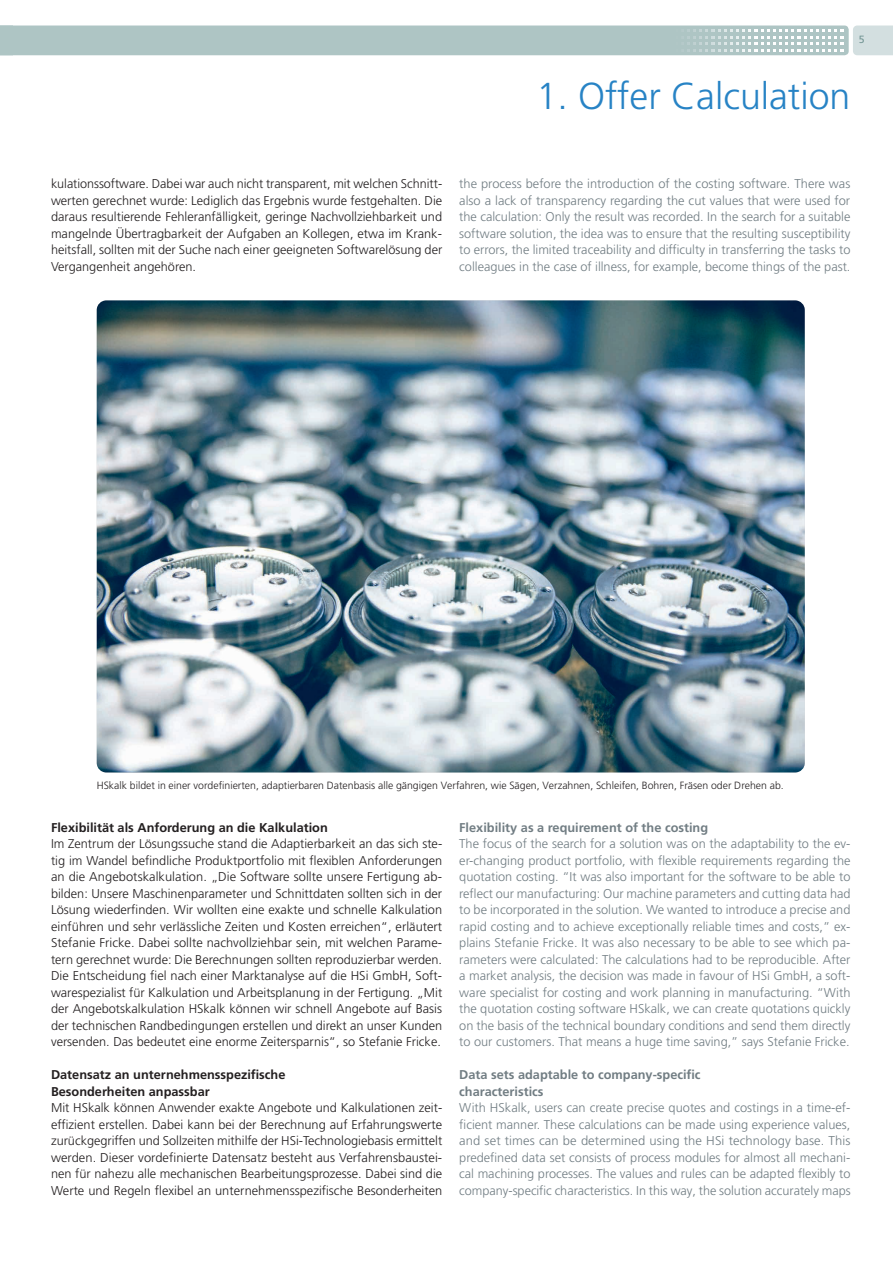
<style>
.page{position:relative;width:893px;height:1263px;background:#fff}
.page>*{position:absolute;margin:0;border:0;box-sizing:border-box;transform-origin:0 0}
.t1{font:300 37.5px "Frutiger LT Pro";color:#2783c5}
.t2{font:300 12.75px/16.5px "Frutiger LT Pro";color:#717d83;text-align:justify}
.t3{font:300 12.75px/16.5px "Frutiger LT Pro";color:#231f20;text-align:justify}
.t4{font:700 12.75px/16.5px "Frutiger LT Pro";color:#231f20}
.t5{font:700 12.75px/16.5px "Frutiger LT Pro";color:#717d83}
.t6{font:300 10.5px "Frutiger LT Pro";color:#231f20}
.t7{font:10.5px "Frutiger LT Pro";color:#719493}
</style>
<div class="page">
<svg style="left:0;top:26px;width:893px;height:29px;background:#b2c8c7"></svg>
<img style="left:97px;top:300px;width:708px;height:472px">
<p class="t7" style="left:859px;top:33px;width:7px">5</p>
<h1 class="t1" style="left:536px;top:74px;width:315px">1. Offer Calculation</h1>
<p class="t3" style="left:51px;top:176px;width:393px">kulationssoftware. Dabei war auch nicht transparent, mit welchen Schnitt&shy;werten gerechnet wurde: Lediglich das Ergebnis wurde festgehalten. Die daraus resultierende Fehleranfälligkeit, geringe Nachvollziehbarkeit und mangelnde Übertragbarkeit der Aufgaben an Kollegen, etwa im Krank&shy;heitsfall, sollten mit der Suche nach einer geeigneten Softwarelösung der Vergangenheit angehören.</p>
<p class="t2" style="left:459px;top:176px;width:393px">the process before the introduction of the costing software. There was also a lack of transparency regarding the cut values that were used for the calculation: Only the result was recorded. In the search for a suitable software solution, the idea was to ensure that the resulting susceptibility to errors, the limited traceability and difficulty in transferring the tasks to colleagues in the case of illness, for example, become things of the past.</p>
<p class="t6" style="left:97px;top:779px;width:688px">HSkalk bildet in einer vordefinierten, adaptierbaren Datenbasis alle gängigen Verfahren, wie Sägen, Verzahnen, Schleifen, Bohren, Fräsen oder Drehen ab.</p>
<p class="t4" style="left:51px;top:819px;width:278px">Flexibilität als Anforderung an die Kalkulation</p>
<p class="t3" style="left:51px;top:836px;width:393px">Im Zentrum der Lösungssuche stand die Adaptierbarkeit an das sich ste&shy;tig im Wandel befindliche Produktportfolio mit flexiblen Anforderungen an die Angebotskalkulation. „Die Software sollte unsere Fertigung ab&shy;bilden: Unsere Maschinenparameter und Schnittdaten sollten sich in der Lösung wiederfinden. Wir wollten eine exakte und schnelle Kalkulation einführen und sehr verlässliche Zeiten und Kosten erreichen“, erläutert Stefanie Fricke. Dabei sollte nachvollziehbar sein, mit welchen Parame&shy;tern gerechnet wurde: Die Berechnungen sollten reproduzierbar werden.<br>Die Entscheidung fiel nach einer Marktanalyse auf die HSi GmbH, Soft&shy;warespezialist für Kalkulation und Arbeitsplanung in der Fertigung. „Mit der Angebotskalkulation HSkalk können wir schnell Angebote auf Basis der technischen Randbedingungen erstellen und direkt an unser Kunden versenden. Das bedeutet eine enorme Zeitersparnis“, so Stefanie Fricke.</p>
<p class="t4" style="left:51px;top:1066px;width:236px">Datensatz an unternehmensspezifische<br>Besonderheiten anpassbar</p>
<p class="t3" style="left:51px;top:1100px;width:393px">Mit HSkalk können Anwender exakte Angebote und Kalkulationen zeit&shy;effizient erstellen. Dabei kann bei der Berechnung auf Erfahrungswerte zurückgegriffen und Sollzeiten mithilfe der HSi-Technologiebasis ermittelt werden. Dieser vordefinierte Datensatz besteht aus Verfahrensbaustei&shy;nen für nahezu alle mechanischen Bearbeitungsprozesse. Dabei sind die Werte und Regeln flexibel an unternehmensspezifische Besonderheiten</p>
<p class="t5" style="left:459px;top:819px;width:250px">Flexibility as a requirement of the costing</p>
<p class="t2" style="left:459px;top:836px;width:393px">The focus of the search for a solution was on the adaptability to the ev&shy;er-changing product portfolio, with flexible requirements regarding the quotation costing. “It was also important for the software to be able to reflect our manufacturing: Our machine parameters and cutting data had to be incorporated in the solution. We wanted to introduce a precise and rapid costing and to achieve exceptionally reliable times and costs,” ex&shy;plains Stefanie Fricke. It was also necessary to be able to see which pa&shy;rameters were calculated: The calculations had to be reproducible. After a market analysis, the decision was made in favour of HSi GmbH, a soft&shy;ware specialist for costing and work planning in manufacturing. “With the quotation costing software HSkalk, we can create quotations quickly on the basis of the technical boundary conditions and send them directly to our customers. That means a huge time saving,” says Stefanie Fricke.</p>
<p class="t5" style="left:459px;top:1066px;width:243px">Data sets adaptable to company-specific characteristics</p>
<p class="t2" style="left:459px;top:1100px;width:393px">With HSkalk, users can create precise quotes and costings in a time-ef&shy;ficient manner. These calculations can be made using experience values, and set times can be determined using the HSi technology base. This predefined data set consists of process modules for almost all mechani&shy;cal machining processes. The values and rules can be adapted flexibly to company-specific characteristics. In this way, the solution accurately maps</p>
</div>
